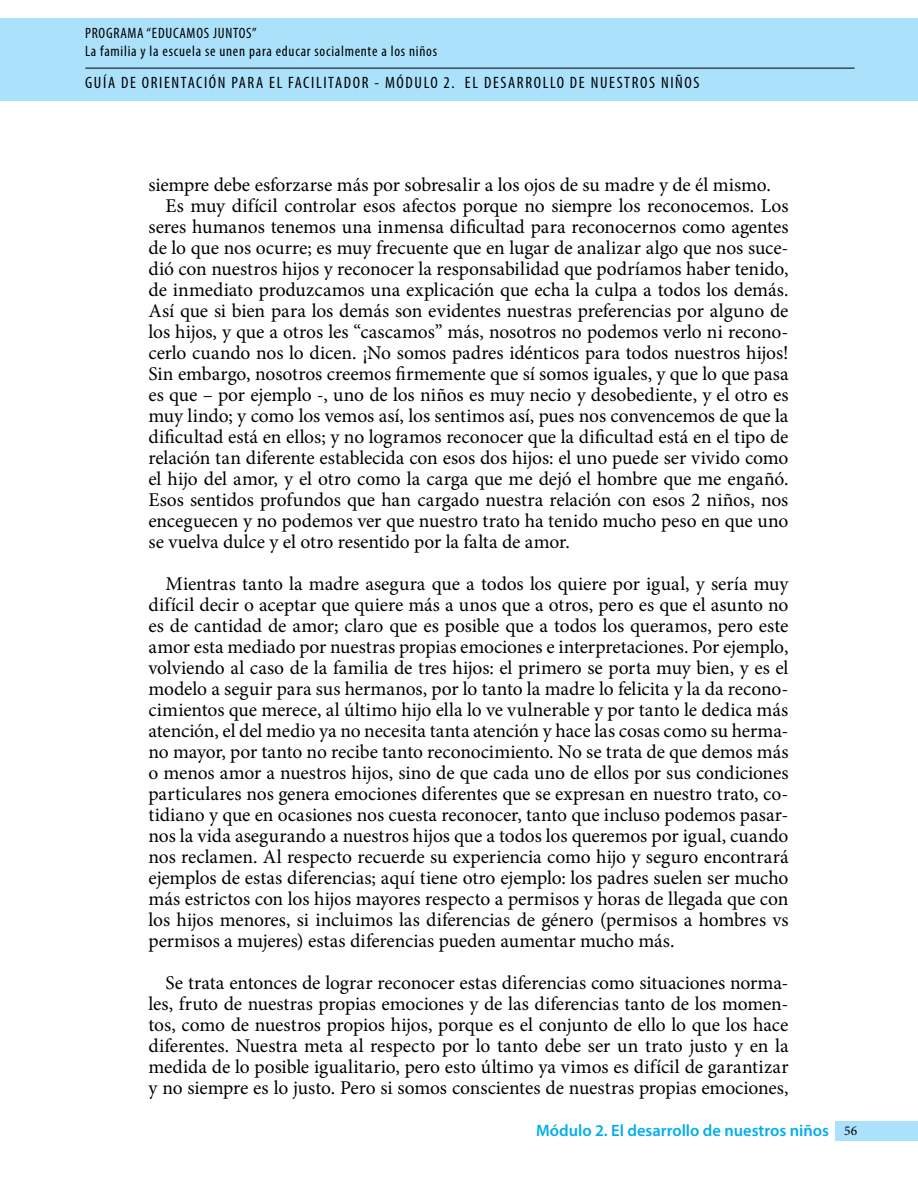
<style>
.page{position:relative;width:918px;height:1188px;background:#fff}
.page>*{position:absolute;margin:0;border:0;box-sizing:border-box;transform-origin:0 0}
.Texto{font:19.5px/21px "Minion Pro";letter-spacing:-.005em;color:#000;text-align:justify}
.t1{font:condensed 16.5px "Myriad Pro";letter-spacing:.1em;color:#000}
.t2{font:600 16.5px "Myriad Pro";color:#00aeef}
.t3{font:condensed 15px/18px "Myriad Pro";letter-spacing:.05em;color:#000}
.t4{font:13.5px "Minion Pro";color:#000}
</style>
<div class="page">
<div style="left:0;top:19px;width:918px;height:82px;background:#abe1fa"></div>
<hr style="left:85px;top:68px;width:770px;height:1px;background:#000">
<div style="left:836px;top:1121px;width:82px;height:20px;background:#abe1fa"></div>
<p class="t3" style="left:85px;top:24px;width:353px">PROGRAMA “EDUCAMOS JUNTOS”<br>La familia y la escuela se unen para educar socialmente a los niños</p>
<p class="t1" style="left:85px;top:72px;width:616px">GUÍA DE ORIENTACIÓN PARA EL FACILITADOR - MÓDULO 2. EL DESARROLLO DE NUESTROS NIÑOS</p>
<p class="Texto" style="left:148px;top:174px;width:624px">siempre debe esforzarse más por sobresalir a los ojos de su madre y de él mismo.</p>
<p class="Texto" style="left:148px;top:195px;width:642px;text-indent:17px">Es muy difícil controlar esos afectos porque no siempre los reconocemos. Los seres humanos tenemos una inmensa dificultad para reconocernos como agentes de lo que nos ocurre; es muy frecuente que en lugar de analizar algo que nos suce&shy;dió con nuestros hijos y reconocer la responsabilidad que podríamos haber tenido, de inmediato produzcamos una explicación que echa la culpa a todos los demás.<br>Así que si bien para los demás son evidentes nuestras preferencias por alguno de los hijos, y que a otros les “cascamos” más, nosotros no podemos verlo ni recono&shy;cerlo cuando nos lo dicen. ¡No somos padres idénticos para todos nuestros hijos!<br>Sin embargo, nosotros creemos firmemente que sí somos iguales, y que lo que pasa es que – por ejemplo -, uno de los niños es muy necio y desobediente, y el otro es muy lindo; y como los vemos así, los sentimos así, pues nos convencemos de que la dificultad está en ellos; y no logramos reconocer que la dificultad está en el tipo de relación tan diferente establecida con esos dos hijos: el uno puede ser vivido como el hijo del amor, y el otro como la carga que me dejó el hombre que me engañó.<br>Esos sentidos profundos que han cargado nuestra relación con esos 2 niños, nos enceguecen y no podemos ver que nuestro trato ha tenido mucho peso en que uno se vuelva dulce y el otro resentido por la falta de amor.</p>
<p class="Texto" style="left:148px;top:573px;width:642px;text-indent:17px">Mientras tanto la madre asegura que a todos los quiere por igual, y sería muy difícil decir o aceptar que quiere más a unos que a otros, pero es que el asunto no es de cantidad de amor; claro que es posible que a todos los queramos, pero este amor esta mediado por nuestras propias emociones e interpretaciones. Por ejemplo, volviendo al caso de la familia de tres hijos: el primero se porta muy bien, y es el modelo a seguir para sus hermanos, por lo tanto la madre lo felicita y la da recono&shy;cimientos que merece, al último hijo ella lo ve vulnerable y por tanto le dedica más atención, el del medio ya no necesita tanta atención y hace las cosas como su herma&shy;no mayor, por tanto no recibe tanto reconocimiento. No se trata de que demos más o menos amor a nuestros hijos, sino de que cada uno de ellos por sus condiciones particulares nos genera emociones diferentes que se expresan en nuestro trato, co&shy;tidiano y que en ocasiones nos cuesta reconocer, tanto que incluso podemos pasar&shy;nos la vida asegurando a nuestros hijos que a todos los queremos por igual, cuando nos reclamen. Al respecto recuerde su experiencia como hijo y seguro encontrará ejemplos de estas diferencias; aquí tiene otro ejemplo: los padres suelen ser mucho más estrictos con los hijos mayores respecto a permisos y horas de llegada que con los hijos menores, si incluimos las diferencias de género (permisos a hombres vs permisos a mujeres) estas diferencias pueden aumentar mucho más.</p>
<p class="Texto" style="left:148px;top:972px;width:642px;text-indent:17px">Se trata entonces de lograr reconocer estas diferencias como situaciones norma&shy;les, fruto de nuestras propias emociones y de las diferencias tanto de los momen&shy;tos, como de nuestros propios hijos, porque es el conjunto de ello lo que los hace diferentes. Nuestra meta al respecto por lo tanto debe ser un trato justo y en la medida de lo posible igualitario, pero esto último ya vimos es difícil de garantizar y no siempre es lo justo. Pero si somos conscientes de nuestras propias emociones,</p>
<p class="t2" style="left:536px;top:1120px;width:294px">Módulo 2. El desarrollo de nuestros niños</p>
<p class="t4" style="left:844px;top:1122px;width:15px">56</p>
</div>
